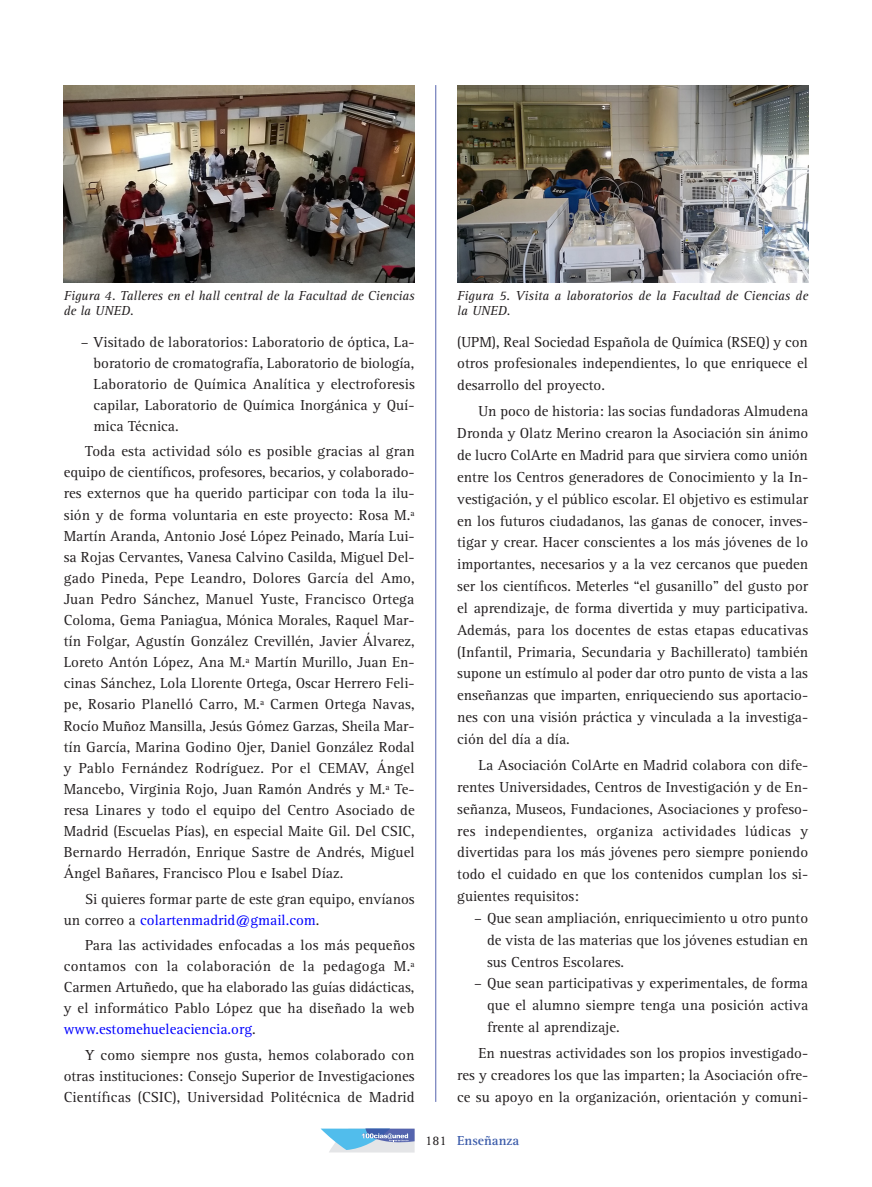
<style>
.page{position:relative;width:872px;height:1187px;background:#fff}
.page>*{position:absolute;margin:0;border:0;box-sizing:border-box;transform-origin:0 0}
.GENERAL-PARRAFO-1{font:15px/21.1px "Rotis Serif Std";color:#231f20;text-align:justify}
.GENERAL-NIVEL-3{font:italic 13.5px/15px "Rotis Serif Std";color:#231f20}
.t1{font:700 13.5px "Rotis Serif Std";color:#3c5caa}
.t2{font:13.5px "Rotis Serif Std";color:#231f20}
.s1{color:#00f}
</style>
<div class="page">
<hr style="left:435px;top:85px;width:1px;height:1016px;background:#5564ae">
<img style="left:64px;top:85px;width:351px;height:197px">
<img style="left:457px;top:85px;width:351px;height:197px">
<svg style="left:320px;top:1128px;width:94px;height:24px;background:#9bc2e0"></svg>
<p class="GENERAL-NIVEL-3" style="left:64px;top:289px;width:352px">Figura 4. Talleres en el hall central de la Facultad de Ciencias de la UNED.</p>
<p class="GENERAL-NIVEL-3" style="left:457px;top:289px;width:352px">Figura 5. Visita a laboratorios de la Facultad de Ciencias de la UNED.</p>
<p class="GENERAL-PARRAFO-1" style="left:94px;top:331px;width:323px;text-indent:-13px">– Visitado de laboratorios: Laboratorio de óptica, La&shy;boratorio de cromatografía, Laboratorio de biología, Laboratorio de Química Analítica y electroforesis capilar, Laboratorio de Química Inorgánica y Quí&shy;mica Técnica.</p>
<p class="GENERAL-PARRAFO-1" style="left:64px;top:441px;width:352px;text-indent:21px">Toda esta actividad sólo es posible gracias al gran equipo de científicos, profesores, becarios, y colaborado&shy;res externos que ha querido participar con toda la ilu&shy;sión y de forma voluntaria en este proyecto: Rosa M.ª Martín Aranda, Antonio José López Peinado, María Lui&shy;sa Rojas Cervantes, Vanesa Calvino Casilda, Miguel Del&shy;gado Pineda, Pepe Leandro, Dolores García del Amo, Juan Pedro Sánchez, Manuel Yuste, Francisco Ortega Coloma, Gema Paniagua, Mónica Morales, Raquel Mar&shy;tín Folgar, Agustín González Crevillén, Javier Álvarez, Loreto Antón López, Ana M.ª Martín Murillo, Juan En&shy;cinas Sánchez, Lola Llorente Ortega, Oscar Herrero Feli&shy;pe, Rosario Planelló Carro, M.ª Carmen Ortega Navas, Rocío Muñoz Mansilla, Jesús Gómez Garzas, Sheila Mar&shy;tín García, Marina Godino Ojer, Daniel González Rodal y Pablo Fernández Rodríguez. Por el CEMAV, Ángel Mancebo, Virginia Rojo, Juan Ramón Andrés y M.ª Te&shy;resa Linares y todo el equipo del Centro Asociado de Madrid (Escuelas Pías), en especial Maite Gil. Del CSIC, Bernardo Herradón, Enrique Sastre de Andrés, Miguel Ángel Bañares, Francisco Plou e Isabel Díaz.</p>
<p class="GENERAL-PARRAFO-1" style="left:64px;top:888px;width:352px;text-indent:21px">Si quieres formar parte de este gran equipo, envíanos un correo a <span class="s1">colartenmadrid@gmail.com</span>.</p>
<p class="GENERAL-PARRAFO-1" style="left:64px;top:934px;width:352px;text-indent:21px">Para las actividades enfocadas a los más pequeños contamos con la colaboración de la pedagoga M.ª Carmen Artuñedo, que ha elaborado las guías didácticas, y el informático Pablo López que ha diseñado la web <span class="s1">www.estomehueleaciencia.org</span>.</p>
<p class="GENERAL-PARRAFO-1" style="left:64px;top:1044px;width:352px;text-indent:21px">Y como siempre nos gusta, hemos colaborado con otras instituciones: Consejo Superior de Investigaciones Científicas (CSIC), Universidad Politécnica de Madrid</p>
<p class="GENERAL-PARRAFO-1" style="left:457px;top:331px;width:352px;line-height:21.9px">(UPM), Real Sociedad Española de Química (RSEQ) y con otros profesionales independientes, lo que enriquece el desarrollo del proyecto.</p>
<p class="GENERAL-PARRAFO-1" style="left:457px;top:401px;width:352px;line-height:21.9px;text-indent:21px">Un poco de historia: las socias fundadoras Almudena Dronda y Olatz Merino crearon la Asociación sin ánimo de lucro ColArte en Madrid para que sirviera como unión entre los Centros generadores de Conocimiento y la In&shy;vestigación, y el público escolar. El objetivo es estimular en los futuros ciudadanos, las ganas de conocer, inves&shy;tigar y crear. Hacer conscientes a los más jóvenes de lo importantes, necesarios y a la vez cercanos que pueden ser los científicos. Meterles “el gusanillo” del gusto por el aprendizaje, de forma divertida y muy participativa.<br>Además, para los docentes de estas etapas educativas (Infantil, Primaria, Secundaria y Bachillerato) también supone un estímulo al poder dar otro punto de vista a las enseñanzas que imparten, enriqueciendo sus aportacio&shy;nes con una visión práctica y vinculada a la investiga&shy;ción del día a día.</p>
<p class="GENERAL-PARRAFO-1" style="left:457px;top:754px;width:352px;line-height:21.9px;text-indent:21px">La Asociación ColArte en Madrid colabora con dife&shy;rentes Universidades, Centros de Investigación y de En&shy;señanza, Museos, Fundaciones, Asociaciones y profeso&shy;res independientes, organiza actividades lúdicas y divertidas para los más jóvenes pero siempre poniendo todo el cuidado en que los contenidos cumplan los si&shy;guientes requisitos:</p>
<p class="GENERAL-PARRAFO-1" style="left:487px;top:907px;width:323px;line-height:21.9px;text-indent:-13px">– Que sean ampliación, enriquecimiento u otro punto de vista de las materias que los jóvenes estudian en sus Centros Escolares.</p>
<p class="GENERAL-PARRAFO-1" style="left:487px;top:972px;width:323px;line-height:21.9px;text-indent:-13px">– Que sean participativas y experimentales, de forma que el alumno siempre tenga una posición activa frente al aprendizaje.</p>
<p class="GENERAL-PARRAFO-1" style="left:457px;top:1042px;width:352px;line-height:21.9px;text-indent:21px">En nuestras actividades son los propios investigado&shy;res y creadores los que las imparten; la Asociación ofre&shy;ce su apoyo en la organización, orientación y comuni-</p>
<p class="t2" style="left:425px;top:1133px;width:23px">181</p>
<p class="t1" style="left:457px;top:1132px;width:64px">Enseñanza</p>
</div>
